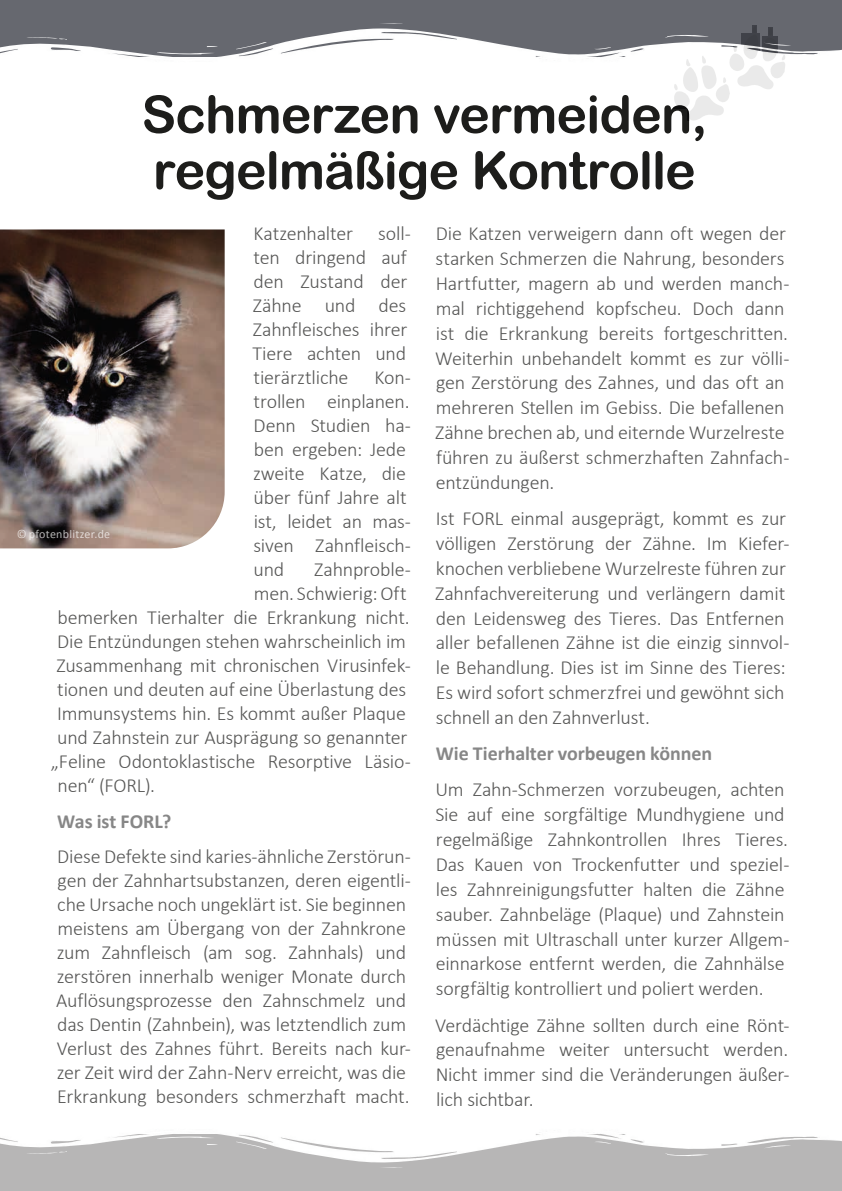
<style>
.page{position:relative;width:842px;height:1191px;background:#fff}
.page>*{position:absolute;margin:0;border:0;box-sizing:border-box;transform-origin:0 0}
.t1{font:52px/56px "Arial Rounded MT Bold";letter-spacing:-.02em;color:#1d1d1b}
.t2{font:300 20px/24.8px "Calibri";letter-spacing:-.01em;color:#575756}
.t3{font:700 20px "Calibri";letter-spacing:-.005em;color:#878787}
.t4{font:12px "Calibri";letter-spacing:.02em;color:#fff}
</style>
<div class="page">
<div style="left:0;top:0;width:842px;height:57px;background:#66686f"></div>
<img style="left:0;top:23px;width:842px;height:34px">
<div style="left:0;top:1134px;width:842px;height:57px;background:#b7b6b6"></div>
<img style="left:0;top:1134px;width:842px;height:34px">
<svg style="left:673px;top:26px;width:113px;height:95px"></svg>
<img style="left:0;top:229px;width:225px;height:319px">
<h1 class="t1" style="left:141px;top:86px;width:567px">Schmerzen vermeiden, regelmäßige Kontrolle</h1>
<p class="t2" style="left:252px;top:221px;width:160px;line-height:24px;text-indent:126px">soll&shy;ten dringend auf den Zustand der<br>Zähne und des<br>Zahnfleisches ihrer<br>Tiere achten und tierärztliche</p>
<p class="t2" style="left:254px;top:221px;width:101px">Katzenhalter</p>
<p class="t2" style="left:253px;top:365px;width:159px;line-height:24px;text-indent:121px">Kon&shy;trollen einplanen.<br>Denn Studien ha&shy;ben ergeben: Jede zweite Katze, die über fünf Jahre alt ist, leidet an mas&shy;siven Zahnfleisch&shy;und</p>
<p class="t4" style="left:16px;top:525px;width:96px">© pfotenblitzer.de</p>
<p class="t2" style="left:314px;top:557px;width:98px">Zahnproble-</p>
<p class="t2" style="left:254px;top:581px;width:154px">men. Schwierig: Oft</p>
<p class="t2" style="left:57px;top:605px;width:354px">bemerken Tierhalter die Erkrankung nicht.</p>
<p class="t2" style="left:57px;top:629px;width:350px">Die Entzündungen stehen wahrscheinlich im</p>
<p class="t2" style="left:57px;top:653px;width:356px">Zusammenhang mit chronischen Virusinfek-</p>
<p class="t2" style="left:57px;top:677px;width:350px">tionen und deuten auf eine Überlastung des</p>
<p class="t2" style="left:57px;top:701px;width:350px">Immunsystems hin. Es kommt außer Plaque</p>
<p class="t2" style="left:57px;top:725px;width:352px">und Zahnstein zur Ausprägung so genannter</p>
<p class="t2" style="left:51px;top:749px;width:362px">„Feline Odontoklastische Resorptive Läsio-</p>
<p class="t2" style="left:57px;top:773px;width:99px">nen“ (FORL).</p>
<p class="t3" style="left:57px;top:807px;width:116px">Was ist FORL?</p>
<p class="t2" style="left:56px;top:844px;width:356px;line-height:24px">Diese Defekte sind karies-ähnliche Zerstörun&shy;gen der Zahnhartsubstanzen, deren eigentli&shy;che Ursache noch ungeklärt ist. Sie beginnen meistens am Übergang von der Zahnkrone zum Zahnfleisch (am sog. Zahnhals) und zerstören innerhalb weniger Monate durch Auflösungsprozesse den Zahnschmelz und das Dentin (Zahnbein), was letztendlich zum Verlust des Zahnes führt. Bereits nach kur&shy;zer Zeit wird der Zahn-Nerv erreicht, was die Erkrankung besonders schmerzhaft macht.</p>
<p class="t2" style="left:435px;top:221px;width:356px">Die Katzen verweigern dann oft wegen der starken Schmerzen die Nahrung, besonders Hartfutter, magern ab und werden manch&shy;mal richtiggehend kopfscheu. Doch dann ist die Erkrankung bereits fortgeschritten.<br>Weiterhin unbehandelt kommt es zur völli&shy;gen Zerstörung des Zahnes, und das oft an mehreren Stellen im Gebiss. Die befallenen Zähne brechen ab, und eiternde Wurzelreste führen zu äußerst schmerzhaften Zahnfach&shy;entzündungen.</p>
<p class="t2" style="left:435px;top:506px;width:356px">Ist FORL einmal ausgeprägt, kommt es zur völligen Zerstörung der Zähne. Im Kiefer&shy;knochen verbliebene Wurzelreste führen zur Zahnfachvereiterung und verlängern damit den Leidensweg des Tieres. Das Entfernen aller befallenen Zähne ist die einzig sinnvol&shy;le Behandlung. Dies ist im Sinne des Tieres:<br>Es wird sofort schmerzfrei und gewöhnt sich schnell an den Zahnverlust.</p>
<p class="t3" style="left:436px;top:739px;width:278px">Wie Tierhalter vorbeugen können</p>
<p class="t2" style="left:435px;top:777px;width:356px">Um Zahn-Schmerzen vorzubeugen, achten Sie auf eine sorgfältige Mundhygiene und regelmäßige Zahnkontrollen Ihres Tieres.<br>Das Kauen von Trockenfutter und speziel&shy;les Zahnreinigungsfutter halten die Zähne sauber. Zahnbeläge (Plaque) und Zahnstein müssen mit Ultraschall unter kurzer Allgem&shy;einnarkose entfernt werden, die Zahnhälse sorgfältig kontrolliert und poliert werden.</p>
<p class="t2" style="left:435px;top:1012px;width:356px;text-align:justify">Verdächtige Zähne sollten durch eine Rönt&shy;genaufnahme weiter untersucht werden.<br>Nicht immer sind die Veränderungen äußer&shy;lich sichtbar.</p>
</div>
